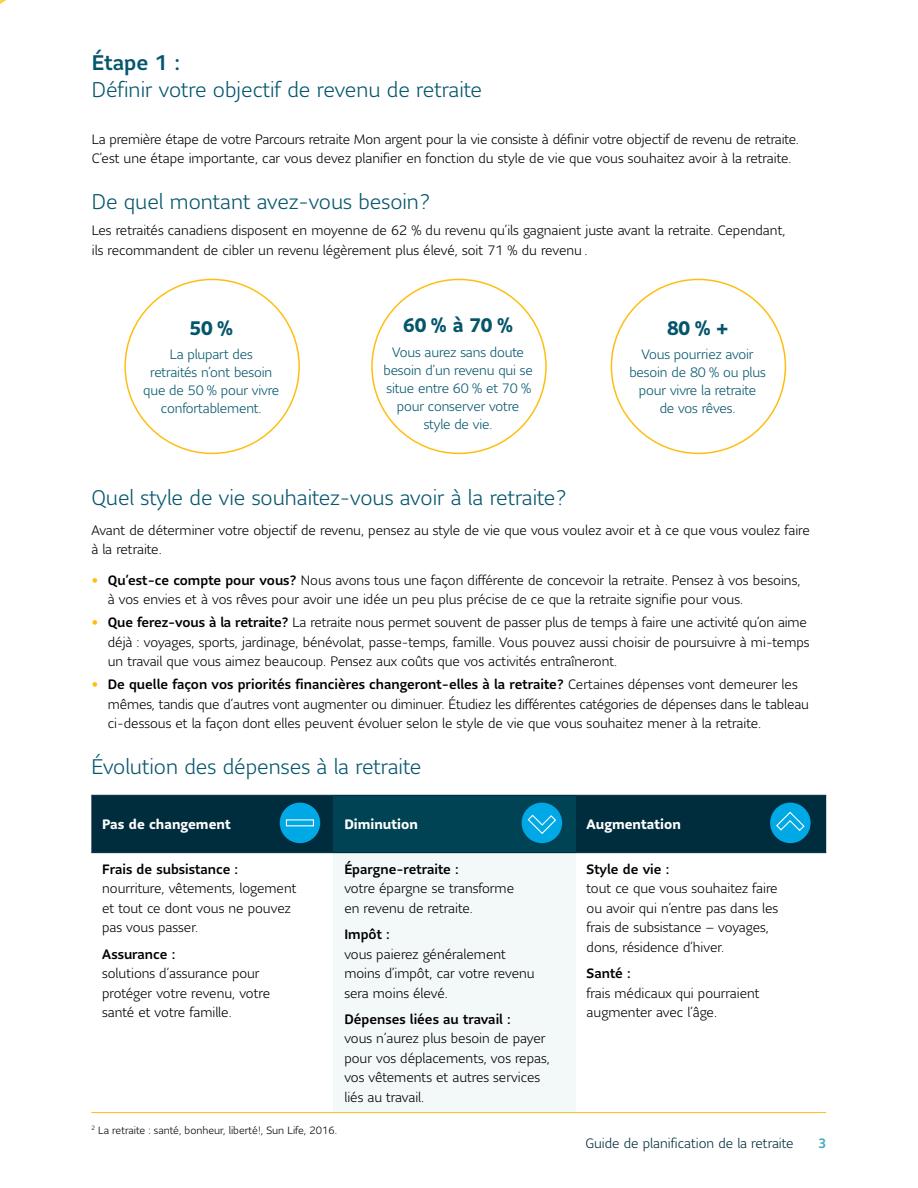
<style>
.page{position:relative;width:918px;height:1188px;background:#fff}
.page>*{position:absolute;margin:0;border:0;box-sizing:border-box;transform-origin:0 0}
.P_-_Body{font:300 21px/27px "Sun Life Sans";color:#05566d}
.H2_-_Subhead{font:300 21px "Sun Life Sans";color:#05566d}
.P_-_Body_-_Circles{font:700 19.5px "Sun Life Sans";letter-spacing:-.01em;color:#05566d}
.P_-_Body-2{font:300 13.5px/19.5px "Sun Life Sans";color:#000}
.P_-_Body_-_Circles-2{font:300 13.5px/18px "Sun Life Sans";letter-spacing:-.01em;color:#05566d;text-align:center}
.P_-_Body-3{font:700 13.5px "Sun Life Sans";color:#fff}
.t1{font:300 13.5px "Sun Life Sans";color:#002d3d}
.t2{font:500 13.5px "Sun Life Sans";color:#3dadb9}
.P_-_Footnotes{font:300 10.5px "Sun Life Sans";color:#000}
.s1{font-weight:500}
.s2{color:#febe10}
</style>
<div class="page">
<div style="left:334px;top:853px;width:242px;height:260px;background:#f3f8f8"></div>
<hr style="left:91px;top:1112px;width:243px;height:1px;background:#febe10">
<hr style="left:334px;top:1112px;width:242px;height:1px;background:#febe10">
<hr style="left:576px;top:1112px;width:250px;height:1px;background:#febe10">
<svg style="left:91px;top:795px;width:735px;height:58px;background:#023f53"></svg>
<p class="P_-_Body" style="left:92px;top:49px;width:392px"><span class="s1">Étape 1 :<br></span>Définir votre objectif de revenu de retraite</p>
<p class="P_-_Body-2" style="left:92px;top:129px;width:709px">La première étape de votre Parcours retraite Mon argent pour la vie consiste à définir votre objectif de revenu de retraite.<br>C’est une étape importante, car vous devez planifier en fonction du style de vie que vous souhaitez avoir à la retraite.</p>
<h2 class="H2_-_Subhead" style="left:92px;top:188px;width:340px">De quel montant avez-vous besoin?</h2>
<p class="P_-_Body-2" style="left:92px;top:220px;width:695px">Les retraités canadiens disposent en moyenne de 62 % du revenu qu’ils gagnaient juste avant la retraite. Cependant, ils recommandent de cibler un revenu légèrement plus élevé, soit 71 % du revenu .</p>
<p class="P_-_Body_-_Circles" style="left:190px;top:314px;width:45px">50 %</p>
<p class="P_-_Body_-_Circles-2" style="left:143px;top:345px;width:138px">La plupart des<br>retraités n’ont besoin que de 50 % pour vivre confortablement.</p>
<p class="P_-_Body_-_Circles" style="left:403px;top:312px;width:111px">60%à70%</p>
<p class="P_-_Body_-_Circles-2" style="left:383px;top:342px;width:151px">Vous aurez sans doute besoin d’un revenu qui se situe entre 60 % et 70 % pour conserver votre style de vie.</p>
<p class="P_-_Body_-_Circles" style="left:667px;top:314px;width:63px">80 % +</p>
<p class="P_-_Body_-_Circles-2" style="left:629px;top:345px;width:138px">Vous pourriez avoir besoin de 80 % ou plus pour vivre la retraite<br>de vos rêves.</p>
<p class="P_-_Body" style="left:91px;top:483px;width:477px">Quel style de vie souhaitez-vous avoir à la retraite?</p>
<p class="P_-_Body-2" style="left:91px;top:520px;width:720px">Avant de déterminer votre objectif de revenu, pensez au style de vie que vous voulez avoir et à ce que vous voulez faire à la retraite.</p>
<p class="P_-_Body-2" style="left:108px;top:570px;width:694px;text-indent:-16px"><span class="s2">•</span> <span class="s1">Qu’est- ce compte pour vous?</span> Nous avons tous une façon différente de concevoir la retraite. Pensez à vos besoins, à vos envies et à vos rêves pour avoir une idée un peu plus précise de ce que la retraite signifie pour vous.</p>
<p class="P_-_Body-2" style="left:108px;top:612px;width:703px;text-indent:-16px"><span class="s2">•</span> <span class="s1">Que ferez-vous à la retraite?</span> La retraite nous permet souvent de passer plus de temps à faire une activité qu’on aime déjà : voyages, sports, jardinage, bénévolat, passe-temps, famille. Vous pouvez aussi choisir de poursuivre à mi-temps un travail que vous aimez beaucoup. Pensez aux coûts que vos activités entraîneront.</p>
<p class="P_-_Body-2" style="left:108px;top:674px;width:703px;text-indent:-16px"><span class="s2">•</span> <span class="s1">De quelle façon vos priorités financières changeront- elles à la retraite?</span> Certaines dépenses vont demeurer les mêmes, tandis que d’autres vont augmenter ou diminuer. Étudiez les différentes catégories de dépenses dans le tableau ci- dessous et la façon dont elles peuvent évoluer selon le style de vie que vous souhaitez mener à la retraite.</p>
<h2 class="H2_-_Subhead" style="left:91px;top:753px;width:331px">Évolution des dépenses à la retraite</h2>
<p class="P_-_Body-3" style="left:102px;top:815px;width:130px">Pas de changement</p>
<p class="P_-_Body-3" style="left:344px;top:815px;width:75px">Diminution</p>
<p class="P_-_Body-3" style="left:587px;top:815px;width:96px">Augmentation</p>
<p class="P_-_Body-2" style="left:102px;top:859px;width:196px"><span class="s1">Frais de subsistance : </span>nourriture, vêtements, logement et tout ce dont vous ne pouvez pas vous passer.</p>
<p class="P_-_Body-2" style="left:102px;top:944px;width:169px"><span class="s1">Assurance :<br></span>solutions d’assurance pour protéger votre revenu, votre santé et votre famille.</p>
<p class="P_-_Body-2" style="left:344px;top:859px;width:171px"><span class="s1">Épargne‑retraite :<br></span>votre épargne se transforme en revenu de retraite.</p>
<p class="P_-_Body-2" style="left:344px;top:924px;width:192px"><span class="s1">Impôt :<br></span>vous paierez généralement moins d’impôt, car votre revenu sera moins élevé.</p>
<p class="P_-_Body-2" style="left:344px;top:1009px;width:207px"><span class="s1">Dépenses liées au travail :<br></span>vous n’aurez plus besoin de payer pour vos déplacements, vos repas, vos vêtements et autres services liés au travail.</p>
<p class="P_-_Body-2" style="left:587px;top:859px;width:193px"><span class="s1">Style de vie :<br></span>tout ce que vous souhaitez faire ou avoir qui n’entre pas dans les frais de subsistance – voyages, dons, résidence d’hiver.</p>
<p class="P_-_Body-2" style="left:587px;top:963px;width:175px"><span class="s1">Santé :<br></span>frais médicaux qui pourraient augmenter avec l’âge.</p>
<p class="P_-_Footnotes" style="left:91px;top:1123px;width:247px"><sup>2</sup> La retraite : santé, bonheur, liberté!, Sun Life, 2016.</p>
<p class="t1" style="left:585px;top:1134px;width:210px">Guide de planification de la retraite</p>
<p class="t2" style="left:818px;top:1134px;width:10px">3</p>
</div>
